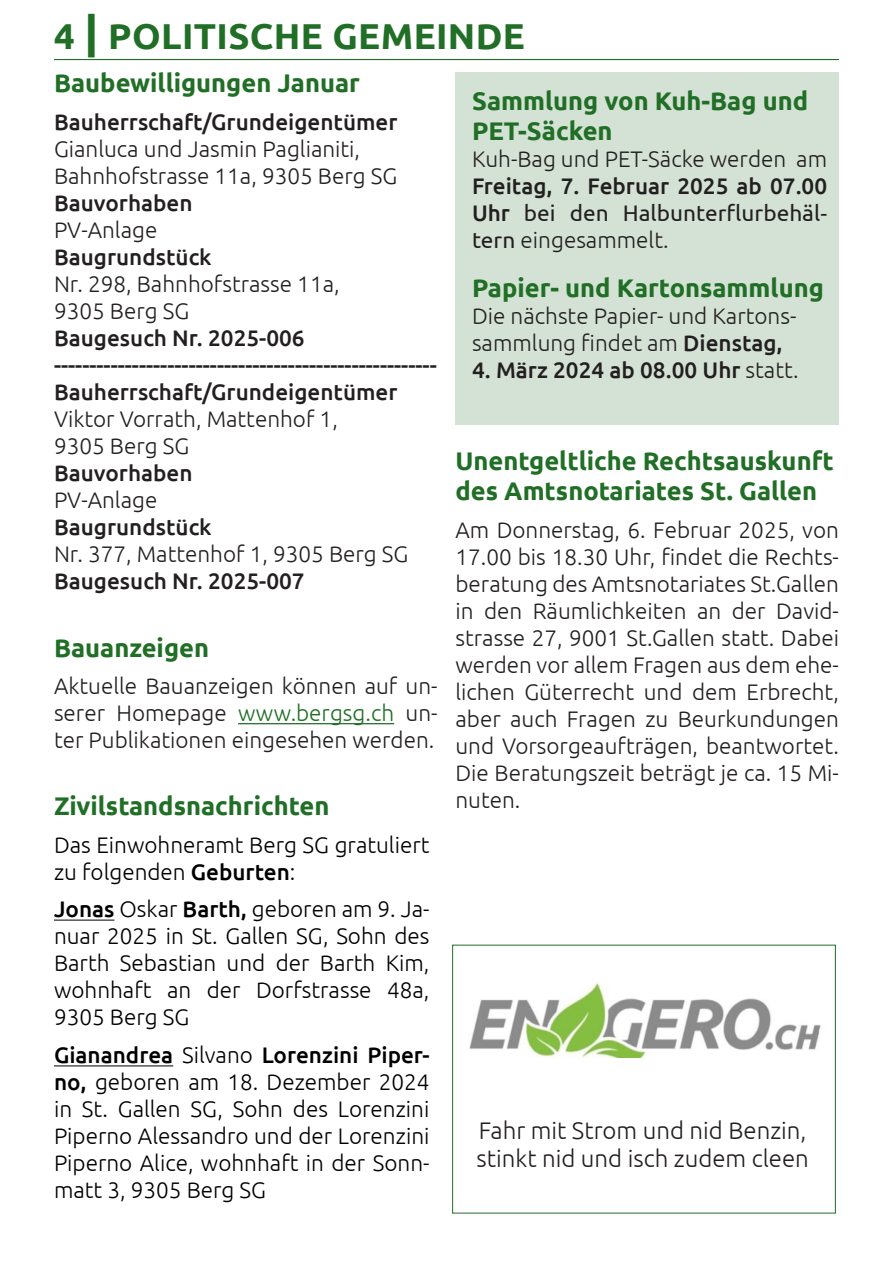
<style>
.page{position:relative;width:893px;height:1263px;background:#fff}
.page>*{position:absolute;margin:0;border:0;box-sizing:border-box;transform-origin:0 0}
.t1{font:700 38.25px/44px "Arial";color:#000;text-align:center}
.t2{font:700 36px "Ubuntu";letter-spacing:.01em;color:#216e26}
.t3{font:700 25.5px/30.6px "Ubuntu";color:#216e26}
.t4{font:300 24px "Ubuntu";color:#231f20}
.t5{font:300 22.5px/27px "Ubuntu";color:#231f20;text-align:justify}
.t6{font:300 22.5px/27px "Ubuntu";color:#000;text-align:justify}
.t7{font:500 22.5px "Ubuntu";color:#231f20}
.s1{font-style:inherit}
.s2{font-size:45px}
.s3{color:#216e26}
.s4{font-weight:500}
.s5{font-weight:400}
.s6{font-weight:300}
</style>
<div class="page">
<div style="left:455px;top:72px;width:384px;height:353px;background:#d3e2d4"></div>
<hr style="left:54px;top:59px;width:785px;height:1px;background:#216e26">
<hr style="left:54px;top:920px;width:60px;height:1px;background:#000">
<hr style="left:54px;top:1066px;width:119px;height:1px;background:#000">
<hr style="left:238px;top:723px;width:156px;height:1px;background:#216e26">
<div style="left:452px;top:945px;width:384px;height:268px;border:1px solid #216e26"></div>
<img style="left:469px;top:983px;width:352px;height:74px">
<h2 class="t2" style="left:54px;top:13px;width:472px"><span class="s1">4</span> <span class="s2">|</span> POLITISCHE GEMEINDE</h2>
<p class="t3" style="left:54px;top:66px;width:307px">Baubewilligungen Januar</p>
<p class="t7" style="left:54px;top:107px;width:345px">Bauherrschaft/Grundeigentümer</p>
<p class="t5" style="left:54px;top:135px;width:308px">Gianluca und Jasmin Paglianiti,</p>
<p class="t5" style="left:54px;top:162px;width:345px">Bahnhofstrasse 11a, 9305 Berg SG</p>
<p class="t7" style="left:54px;top:188px;width:140px">Bauvorhaben</p>
<p class="t5" style="left:54px;top:216px;width:105px">PV-Anlage</p>
<p class="t7" style="left:54px;top:242px;width:159px">Baugrundstück</p>
<p class="t5" style="left:54px;top:270px;width:287px">Nr. 298, Bahnhofstrasse 11a,</p>
<p class="t5" style="left:54px;top:297px;width:137px">9305 Berg SG</p>
<p class="t7" style="left:54px;top:323px;width:252px">Baugesuch Nr. 2025-006</p>
<p class="t7" style="left:54px;top:350px;width:384px">------------------------------------------------------</p>
<p class="t7" style="left:54px;top:377px;width:345px">Bauherrschaft/Grundeigentümer</p>
<p class="t5" style="left:54px;top:405px;width:285px">Viktor Vorrath, Mattenhof 1,</p>
<p class="t5" style="left:54px;top:432px;width:137px">9305 Berg SG</p>
<p class="t7" style="left:54px;top:458px;width:140px">Bauvorhaben</p>
<p class="t5" style="left:54px;top:486px;width:105px">PV-Anlage</p>
<p class="t7" style="left:54px;top:512px;width:159px">Baugrundstück</p>
<p class="t5" style="left:54px;top:540px;width:356px">Nr. 377, Mattenhof 1, 9305 Berg SG</p>
<p class="t7" style="left:54px;top:566px;width:252px">Baugesuch Nr. 2025-007</p>
<p class="t3" style="left:54px;top:631px;width:157px">Bauanzeigen</p>
<p class="t5" style="left:54px;top:672px;width:385px">Aktuelle Bauanzeigen können auf un&shy;serer Homepage <span class="s3">www.bergsg.ch</span> un&shy;ter Publikationen eingesehen werden.</p>
<p class="t3" style="left:54px;top:789px;width:277px">Zivilstandsnachrichten</p>
<p class="t6" style="left:54px;top:830px;width:377px">Das Einwohneramt Berg SG gratuliert zu folgenden <span class="s4">Geburten</span>:</p>
<p class="t6" style="left:54px;top:895px;width:377px"><span class="s4">Jonas</span> Oskar <span class="s4">Barth,</span> geboren am 9. Ja&shy;nuar 2025 in St. Gallen SG, Sohn des Barth Sebastian und der Barth Kim, wohnhaft an der Dorfstrasse 48a, 9305 Berg SG</p>
<p class="t6" style="left:54px;top:1041px;width:377px"><span class="s4">Gianandrea</span> Silvano <span class="s4">Lorenzini Piper&shy;no,</span> geboren am 18. Dezember 2024 in St. Gallen SG, Sohn des Lorenzini Piperno Alessandro und der Lorenzini Piperno Alice, wohnhaft in der Sonn&shy;matt 3, 9305 Berg SG</p>
<p class="t3" style="left:472px;top:84px;width:338px">Sammlung von Kuh-Bag und<br>PET-Säcken</p>
<p class="t5" style="left:472px;top:145px;width:357px">Kuh-Bag und PET-Säcke werden am <span class="s4">Freitag, 7. Februar 2025 ab 07.00<br>Uhr</span> <span class="s5">bei den Halbunterflurbehäl&shy;tern</span> eingesammelt.</p>
<p class="t3" style="left:472px;top:272px;width:353px">Papier- und Kartonsammlung</p>
<p class="t5" style="left:472px;top:302px;width:326px">Die nächste Papier- und Kartons&shy;sammlung findet am <span class="s4">Dienstag,</span></p>
<p class="t7" style="left:472px;top:356px;width:328px">4. März 2024 ab 08.00 Uhr <span class="s6">statt.</span></p>
<p class="t3" style="left:455px;top:444px;width:380px">Unentgeltliche Rechtsauskunft des Amtsnotariates St. Gallen</p>
<p class="t5" style="left:455px;top:516px;width:385px">Am Donnerstag, 6. Februar 2025, von 17.00 bis 18.30 Uhr, findet die Rechts&shy;beratung des Amtsnotariates St.Gallen in den Räumlichkeiten an der David&shy;strasse 27, 9001 St.Gallen statt. Dabei werden vor allem Fragen aus dem ehe&shy;lichen Güterrecht und dem Erbrecht, aber auch Fragen zu Beurkundungen und Vorsorgeaufträgen, beantwortet.<br>Die Beratungszeit beträgt je ca. 15 Mi&shy;nuten.</p>
<p class="t1" style="left:534px;top:1102px;width:218px">Es isch füüf ab zwölfi</p>
<p class="t4" style="left:479px;top:1115px;width:329px">Fahr mit Strom und nid Benzin,</p>
<p class="t4" style="left:477px;top:1144px;width:334px">stinkt nid und isch zudem cleen</p>
</div>
